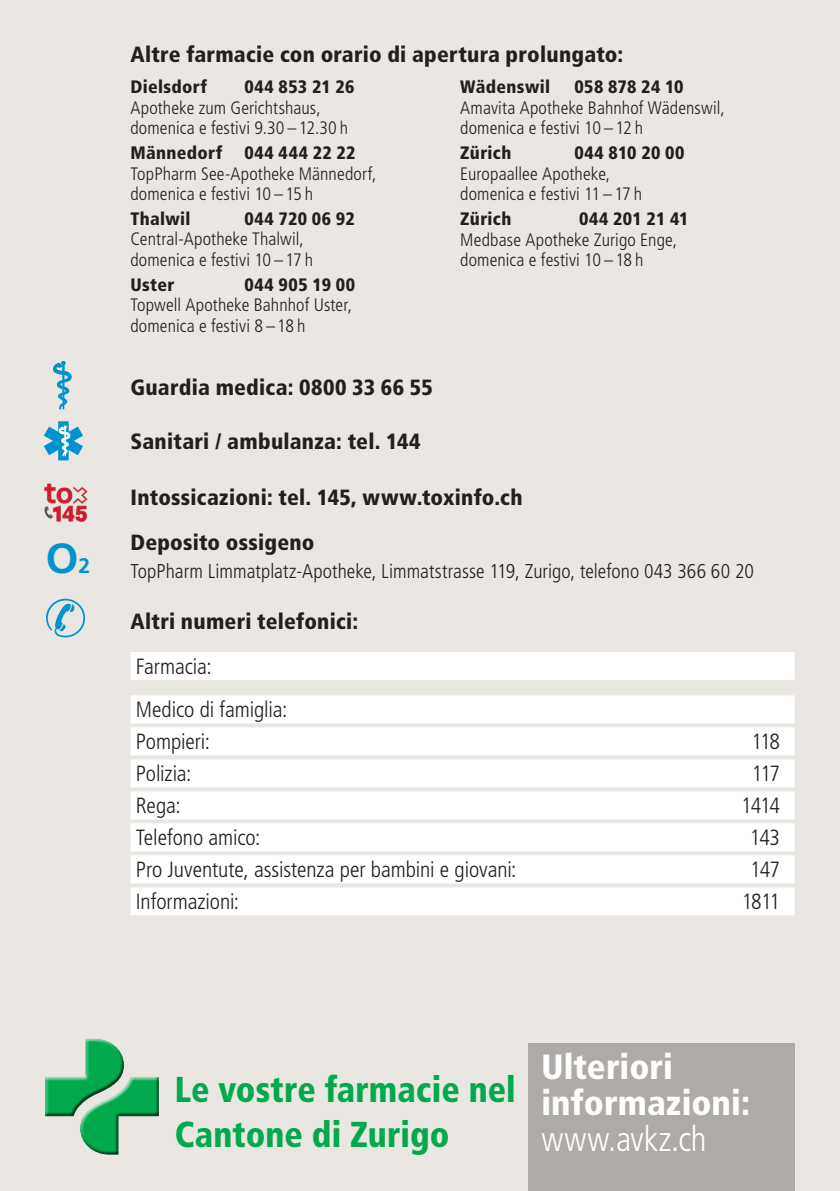
<style>
.page{position:relative;width:840px;height:1191px;background:#fff}
.page>*{position:absolute;margin:0;border:0;box-sizing:border-box;transform-origin:0 0}
.t1{font:700 42px "Frutiger LT Std";color:#0093d0}
.t2{font:900 condensed 36px/44.8px "Frutiger LT Std";letter-spacing:.005em;color:#00a94e;scale:.95 1}
.t3{font:900 condensed 35px/36px "Frutiger LT Std";color:#fff}
.t4{font:300 condensed 35px "Frutiger LT Std";letter-spacing:.01em;color:#fff}
.t5{font:900 condensed 22px/45px "Frutiger LT Std";letter-spacing:.01em;color:#231f20}
.t6{font:300 condensed 22px/43.4px "Frutiger LT Std";letter-spacing:-.005em;color:#231f20}
.t7{font:300 condensed 20px "Frutiger LT Std";color:#231f20}
.t8{font:300 condensed 18px/20.6px "Frutiger LT Std";letter-spacing:.005em;color:#231f20}
.t9{font:900 condensed 18px "Frutiger LT Std";letter-spacing:.02em;color:#231f20}
.s1{font-size:21px}
</style>
<div class="page">
<div style="left:0;top:0;width:839px;height:1191px;background:#eae6e1"></div>
<div style="left:130px;top:652px;width:664px;height:28px;background:#fff"></div>
<div style="left:130px;top:695px;width:664px;height:28px;background:#fff"></div>
<div style="left:130px;top:727px;width:664px;height:28px;background:#fff"></div>
<div style="left:130px;top:759px;width:664px;height:28px;background:#fff"></div>
<div style="left:130px;top:791px;width:664px;height:28px;background:#fff"></div>
<div style="left:130px;top:823px;width:664px;height:28px;background:#fff"></div>
<div style="left:130px;top:855px;width:664px;height:28px;background:#fff"></div>
<div style="left:130px;top:887px;width:664px;height:28px;background:#fff"></div>
<div style="left:44px;top:1038px;width:116px;height:102px;background:#fff;opacity:.75"></div>
<div style="left:44px;top:1048px;width:116px;height:106px;background:#231f20;opacity:.75"></div>
<div style="left:527px;top:1043px;width:267px;height:148px;background:#aeaaa7"></div>
<svg style="left:44px;top:422px;width:38px;height:38px"></svg>
<svg style="left:53px;top:361px;width:18px;height:48px"></svg>
<img style="left:44px;top:483px;width:44px;height:39px">
<h1 class="t1" style="left:46px;top:533px;width:46px">O<span class="s1">2</span></h1>
<p class="t5" style="left:130px;top:32px;width:494px">Altre farmacie con orario di apertura prolungato:</p>
<p class="t9" style="left:130px;top:76px;width:78px">Dielsdorf</p>
<p class="t9" style="left:244px;top:76px;width:111px">044 853 21 26</p>
<p class="t8" style="left:130px;top:98px;width:219px">Apotheke zum Gerichtshaus, domenica e festivi 9.30 – 12.30 h</p>
<p class="t9" style="left:130px;top:142px;width:226px">Männedorf 044 444 22 22</p>
<p class="t8" style="left:130px;top:163px;width:247px">TopPharm See-Apotheke Männedorf, domenica e festivi 10 – 15 h</p>
<p class="t9" style="left:130px;top:208px;width:62px">Thalwil</p>
<p class="t9" style="left:244px;top:208px;width:112px">044 720 06 92</p>
<p class="t8" style="left:130px;top:229px;width:184px">Central-Apotheke Thalwil, domenica e festivi 10 – 17 h</p>
<p class="t9" style="left:130px;top:274px;width:45px">Uster</p>
<p class="t9" style="left:244px;top:274px;width:112px">044 905 19 00</p>
<p class="t8" style="left:130px;top:295px;width:223px">Topwell Apotheke Bahnhof Uster, domenica e festivi 8 –18 h</p>
<p class="t9" style="left:460px;top:76px;width:91px">Wädenswil</p>
<p class="t9" style="left:574px;top:76px;width:111px">058 878 24 10</p>
<p class="t8" style="left:460px;top:98px;width:266px">Amavita Apotheke Bahnhof Wädenswil, domenica e festivi 10 – 12 h</p>
<p class="t9" style="left:460px;top:142px;width:53px">Zürich</p>
<p class="t9" style="left:574px;top:142px;width:112px">044 810 20 00</p>
<p class="t8" style="left:460px;top:163px;width:183px">Europaallee Apotheke, domenica e festivi 11 – 17 h</p>
<p class="t9" style="left:460px;top:208px;width:53px">Zürich</p>
<p class="t9" style="left:578px;top:208px;width:111px">044 201 21 41</p>
<p class="t8" style="left:460px;top:229px;width:218px">Medbase Apotheke Zurigo Enge, domenica e festivi 10 – 18 h</p>
<p class="t5" style="left:130px;top:365px;width:304px">Guardia medica: 0800 33 66 55</p>
<p class="t5" style="left:130px;top:418px;width:291px">Sanitari / ambulanza: tel. 144</p>
<p class="t5" style="left:130px;top:475px;width:393px">Intossicazioni: tel. 145, www.toxinfo.ch<br>Deposito ossigeno</p>
<p class="t7" style="left:130px;top:559px;width:624px">TopPharm Limmatplatz-Apotheke, Limmatstrasse 119, Zurigo, telefono 043 366 60 20</p>
<p class="t5" style="left:130px;top:598px;width:229px">Altri numeri telefonici:</p>
<p class="t6" style="left:136px;top:645px;width:153px">Farmacia:<br>Medico di famiglia:</p>
<p class="t6" style="left:136px;top:720px;width:76px">Pompieri:</p>
<p class="t6" style="left:751px;top:720px;width:30px">118</p>
<p class="t6" style="left:136px;top:752px;width:57px">Polizia:</p>
<p class="t6" style="left:751px;top:752px;width:30px">117</p>
<p class="t6" style="left:136px;top:784px;width:46px">Rega:</p>
<p class="t6" style="left:740px;top:784px;width:40px">1414</p>
<p class="t6" style="left:136px;top:816px;width:126px">Telefono amico:</p>
<p class="t6" style="left:749px;top:816px;width:32px">143</p>
<p class="t6" style="left:136px;top:848px;width:382px">Pro Juventute, assistenza per bambini e giovani:</p>
<p class="t6" style="left:749px;top:848px;width:31px">147</p>
<p class="t6" style="left:136px;top:880px;width:105px">Informazioni:</p>
<p class="t6" style="left:741px;top:880px;width:40px">1811</p>
<h2 class="t2" style="left:175px;top:1067px;width:360px">Le vostre farmacie nel<br>Cantone di Zurigo</h2>
<h3 class="t3" style="left:541px;top:1048px;width:210px">Ulteriori informazioni:</h3>
<h3 class="t4" style="left:541px;top:1119px;width:167px">www.avkz.ch</h3>
</div>
